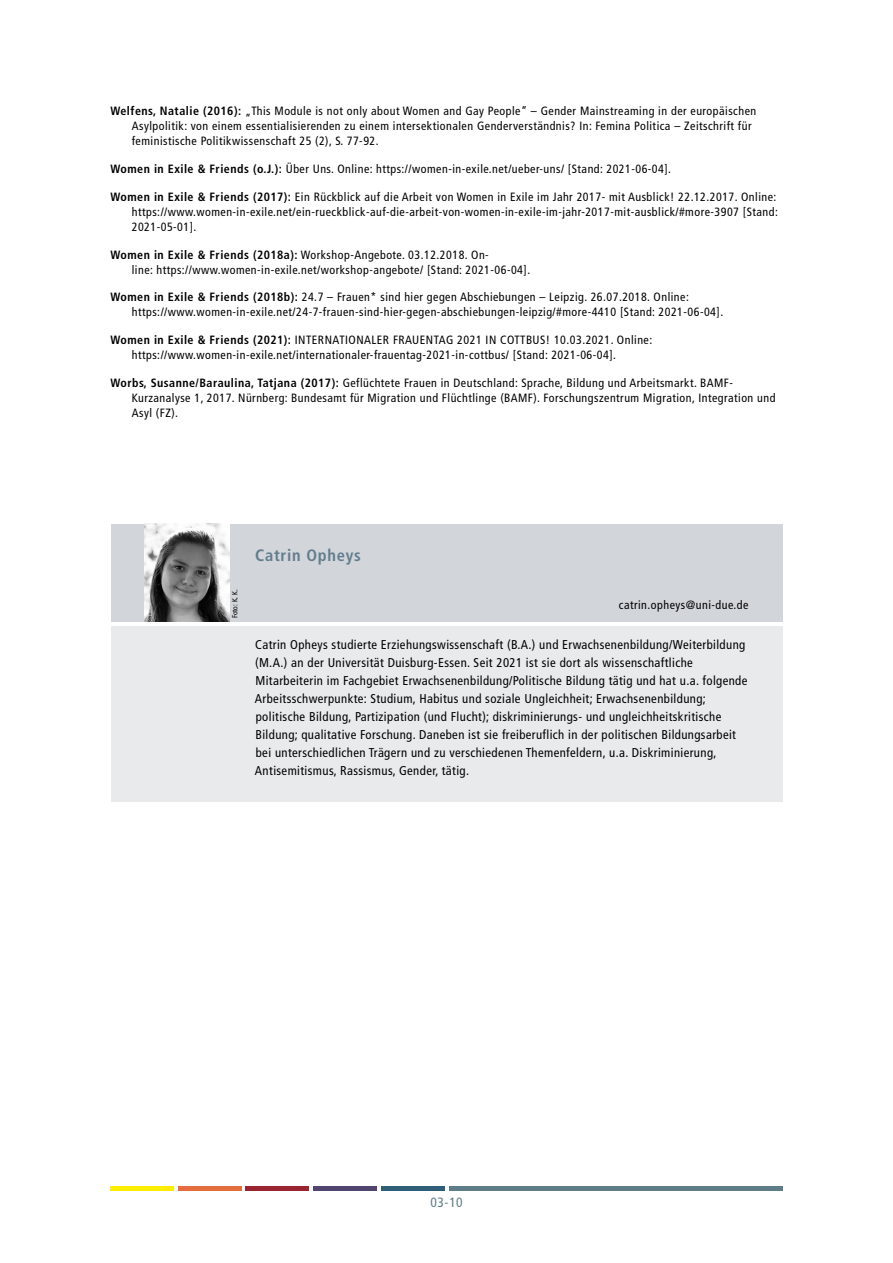
<style>
.page{position:relative;width:893px;height:1263px;background:#fff}
.page>*{position:absolute;margin:0;border:0;box-sizing:border-box;transform-origin:0 0}
.t1{font:700 condensed 16.5px "Frutiger LT Std";letter-spacing:.045em;color:#627d8d}
.t2{font:condensed 13.5px "Frutiger LT Std";color:#5f7d88}
.CV{font:condensed 12.75px/18px "Frutiger LT Std";letter-spacing:.03em;color:#000}
.Literatur{font:condensed 12px/15px "Frutiger LT Std";letter-spacing:.04em;color:#000}
.CV_Kontakt{font:condensed 12px "Frutiger LT Std";letter-spacing:.04em;color:#000}
.t3{font:condensed 7.5px "Frutiger LT Std";color:#000}
.s1{font-weight:700}
</style>
<div class="page">
<div style="left:111px;top:1186px;width:63px;height:5px;background:#ffed00"></div>
<div style="left:178px;top:1186px;width:64px;height:5px;background:#e56c3d"></div>
<div style="left:246px;top:1186px;width:63px;height:5px;background:#9b2433"></div>
<div style="left:313px;top:1186px;width:64px;height:5px;background:#4f456f"></div>
<div style="left:381px;top:1186px;width:63px;height:5px;background:#2f5e78"></div>
<div style="left:449px;top:1186px;width:333px;height:5px;background:#5f7d88"></div>
<div style="left:111px;top:524px;width:671px;height:98px;background:#d2d5da"></div>
<div style="left:111px;top:626px;width:671px;height:175px;background:#e9eaec"></div>
<img style="left:144px;top:524px;width:85px;height:98px">
<p class="Literatur" style="left:132px;top:104px;width:626px;text-indent:-21px"><span class="s1">Welfens, Natalie (2016):</span> „This Module is not only about Women and Gay People“ – Gender Mainstreaming in der europäischen<br>Asylpolitik: von einem essentialisierenden zu einem intersektionalen Genderverständnis? In: Femina Politica – Zeitschrift für feministische Politikwissenschaft 25 (2), S. 77-92.</p>
<p class="Literatur" style="left:111px;top:161px;width:562px"><span class="s1">Women in Exile &amp; Friends (o.J.):</span> Über Uns. Online: https://women-in-exile.net/ueber-uns/ [Stand: 2021-06-04].</p>
<p class="Literatur" style="left:132px;top:189px;width:648px;text-indent:-21px"><span class="s1">Women in Exile &amp; Friends (2017):</span> Ein Rückblick auf die Arbeit von Women in Exile im Jahr 2017- mit Ausblick! 22.12.2017. Online: https://www.women-in-exile.net/ein-rueckblick-auf-die-arbeit-von-women-in-exile-im-jahr-2017-mit-ausblick/#more-3907 [Stand:<br>2021-05-01].</p>
<p class="Literatur" style="left:132px;top:247px;width:400px;text-indent:-21px"><span class="s1">Women in Exile &amp; Friends (2018a):</span> Workshop-Angebote. 03.12.2018. On-<br>line: https://www.women-in-exile.net/workshop-angebote/ [Stand: 2021-06-04].</p>
<p class="Literatur" style="left:132px;top:290px;width:593px;text-indent:-21px"><span class="s1">Women in Exile &amp; Friends (2018b):</span> 24.7 – Frauen* sind hier gegen Abschiebungen – Leipzig. 26.07.2018. Online: https://www.women-in-exile.net/24-7-frauen-sind-hier-gegen-abschiebungen-leipzig/#more-4410 [Stand: 2021-06-04].</p>
<p class="Literatur" style="left:132px;top:333px;width:522px;text-indent:-21px"><span class="s1">Women in Exile &amp; Friends (2021):</span> INTERNATIONALER FRAUENTAG 2021 IN COTTBUS! 10.03.2021. Online: https://www.women-in-exile.net/internationaler-frauentag-2021-in-cottbus/ [Stand: 2021-06-04].</p>
<p class="Literatur" style="left:132px;top:375px;width:645px;text-indent:-21px"><span class="s1">Worbs, Susanne/Baraulina, Tatjana (2017):</span> Geflüchtete Frauen in Deutschland: Sprache, Bildung und Arbeitsmarkt. BAMF-<br>Kurzanalyse 1, 2017. Nürnberg: Bundesamt für Migration und Flüchtlinge (BAMF). Forschungszentrum Migration, Integration und<br>Asyl (FZ).</p>
<p class="t3" style="left:230px;top:618px;width:30px;rotate:-90deg">Foto: K. K.</p>
<p class="t1" style="left:255px;top:545px;width:107px">Catrin Opheys</p>
<p class="CV_Kontakt" style="left:619px;top:598px;width:131px">catrin.opheys@uni-due.de</p>
<p class="CV" style="left:255px;top:636px;width:494px">Catrin Opheys studierte Erziehungswissenschaft (B.A.) und Erwachsenenbildung/Weiterbildung (M.A.) an der Universität Duisburg-Essen. Seit 2021 ist sie dort als wissenschaftliche Mitarbeiterin im Fachgebiet Erwachsenenbildung/Politische Bildung tätig und hat u.a. folgende Arbeitsschwerpunkte: Studium, Habitus und soziale Ungleichheit; Erwachsenenbildung; politische Bildung, Partizipation (und Flucht); diskriminierungs- und ungleichheitskritische Bildung; qualitative Forschung. Daneben ist sie freiberuflich in der politischen Bildungsarbeit bei unterschiedlichen Trägern und zu verschiedenen Themenfeldern, u.a. Diskriminierung, Antisemitismus, Rassismus, Gender, tätig.</p>
<p class="t2" style="left:430px;top:1195px;width:34px">03-10</p>
</div>
